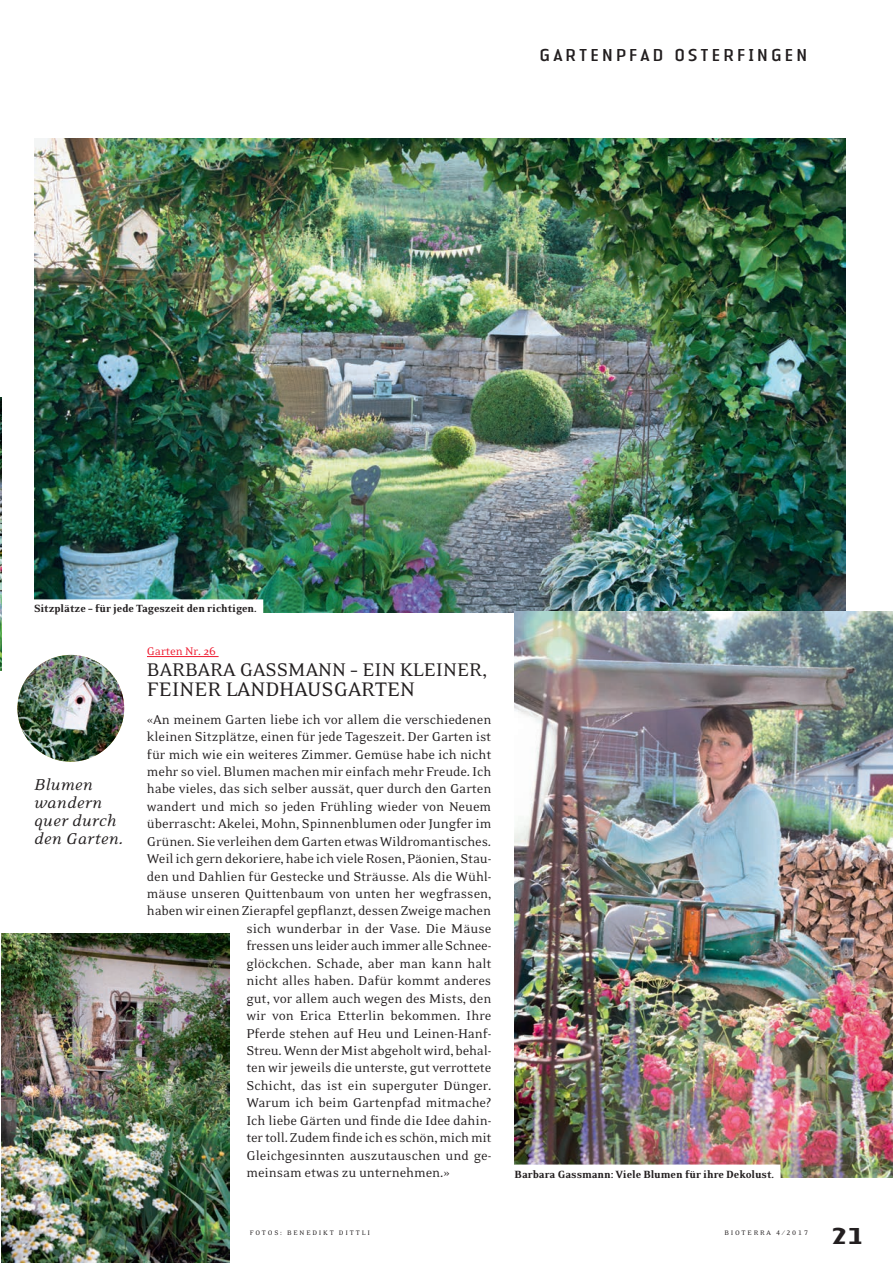
<style>
.page{position:relative;width:893px;height:1263px;background:#fff}
.page>*{position:absolute;margin:0;border:0;box-sizing:border-box;transform-origin:0 0}
.t1{font:700 24px "LT Authentic Small Serif";color:#231f20}
.Saison_Titel_NEU_15{font:22.5px "Eidetic Neo";color:#231f20}
.Saison_Titel_NEU_15-2{font:21px "Eidetic Neo";color:#231f20}
.Legende_8_Balken{font:italic 18px/18px "Eidetic Neo";letter-spacing:.02em;color:#231f20}
.t2{font:18px "LT Authentic Sans";letter-spacing:.1em;color:#231f20}
.Normal_Bioterra_oE{font:14.7px "Eidetic Neo";letter-spacing:-.005em;color:#231f20}
.Saison_Titel_NEU_15-3{font:12.75px "Eidetic Neo";letter-spacing:-.005em;color:#ee1a30}
.Legende_8_Balken-2{font:900 12px "Eidetic Neo";letter-spacing:-.005em;color:#231f20}
.t3{font:7.5px "Eidetic Neo";letter-spacing:.24em;color:#231f20}
.s1{font-family:"Eidetic Neo Fractions"}
</style>
<div class="page">
<img style="left:0;top:398px;width:1px;height:273px">
<img style="left:34px;top:138px;width:811px;height:474px">
<hr style="left:147px;top:656px;width:72px;height:1px;background:#ee1a30">
<img style="left:515px;top:611px;width:378px;height:566px">
<img style="left:1px;top:933px;width:228px;height:330px">
<img style="left:17px;top:655px;width:107px;height:107px;border-radius:53px">
<div style="left:28px;top:599px;width:235px;height:18px;background:#fff"></div>
<div style="left:508px;top:1164px;width:272px;height:18px;background:#fff"></div>
<p class="t2" style="left:539px;top:44px;width:271px">GARTENPFAD OSTERFINGEN</p>
<p class="Legende_8_Balken-2" style="left:34px;top:603px;width:224px">Sitzplätze – für jede Tageszeit den richtigen.</p>
<p class="Saison_Titel_NEU_15-3" style="left:147px;top:645px;width:71px">Garten Nr. 26</p>
<p class="Legende_8_Balken" style="left:34px;top:775px;width:91px">Blumen wandern quer durch den Garten.</p>
<p class="Saison_Titel_NEU_15-2" style="left:147px;top:659px;width:342px">BARBARA GASSMANN – EIN KLEINER,</p>
<p class="Saison_Titel_NEU_15" style="left:147px;top:678px;width:269px">FEINER LANDHAUSGARTEN</p>
<p class="Normal_Bioterra_oE" style="left:147px;top:712px;width:346px">«An meinem Garten liebe ich vor allem die verschiedenen</p>
<p class="Normal_Bioterra_oE" style="left:147px;top:729px;width:346px">kleinen Sitzplätze, einen für jede Tageszeit. Der Garten ist</p>
<p class="Normal_Bioterra_oE" style="left:147px;top:747px;width:346px">für mich wie ein weiteres Zimmer. Gemüse habe ich nicht</p>
<p class="Normal_Bioterra_oE" style="left:147px;top:764px;width:346px">mehr so viel. Blumen machen mir einfach mehr Freude. Ich</p>
<p class="Normal_Bioterra_oE" style="left:147px;top:782px;width:346px">habe vieles, das sich selber aussät, quer durch den Garten</p>
<p class="Normal_Bioterra_oE" style="left:147px;top:799px;width:346px">wandert und mich so jeden Frühling wieder von Neuem</p>
<p class="Normal_Bioterra_oE" style="left:147px;top:816px;width:346px">überrascht: Akelei, Mohn, Spinnenblumen oder Jungfer im</p>
<p class="Normal_Bioterra_oE" style="left:147px;top:834px;width:346px">Grünen. Sie verleihen dem Garten etwas Wildromantisches.</p>
<p class="Normal_Bioterra_oE" style="left:147px;top:851px;width:346px">Weil ich gern dekoriere, habe ich viele Rosen, Päonien, Stau-</p>
<p class="Normal_Bioterra_oE" style="left:147px;top:869px;width:346px">den und Dahlien für Gestecke und Sträusse. Als die Wühl-</p>
<p class="Normal_Bioterra_oE" style="left:147px;top:886px;width:346px">mäuse unseren Quittenbaum von unten her wegfrassen,</p>
<p class="Normal_Bioterra_oE" style="left:147px;top:904px;width:346px">haben wir einen Zierapfel gepflanzt, dessen Zweige machen</p>
<p class="Normal_Bioterra_oE" style="left:246px;top:921px;width:247px">sich wunderbar in der Vase. Die Mäuse</p>
<p class="Normal_Bioterra_oE" style="left:246px;top:938px;width:246px">fressen uns leider auch immer alle Schnee-</p>
<p class="Normal_Bioterra_oE" style="left:246px;top:956px;width:247px">glöckchen. Schade, aber man kann halt</p>
<p class="Normal_Bioterra_oE" style="left:246px;top:973px;width:246px">nicht alles haben. Dafür kommt anderes</p>
<p class="Normal_Bioterra_oE" style="left:246px;top:991px;width:246px">gut, vor allem auch wegen des Mists, den</p>
<p class="Normal_Bioterra_oE" style="left:246px;top:1008px;width:247px">wir von Erica Etterlin bekommen. Ihre</p>
<p class="Normal_Bioterra_oE" style="left:246px;top:1026px;width:246px">Pferde stehen auf Heu und Leinen-Hanf-</p>
<p class="Normal_Bioterra_oE" style="left:246px;top:1043px;width:246px">Streu. Wenn der Mist abgeholt wird, behal-</p>
<p class="Normal_Bioterra_oE" style="left:246px;top:1060px;width:247px">ten wir jeweils die unterste, gut verrottete</p>
<p class="Normal_Bioterra_oE" style="left:246px;top:1078px;width:246px">Schicht, das ist ein superguter Dünger.</p>
<p class="Normal_Bioterra_oE" style="left:246px;top:1095px;width:247px">Warum ich beim Gartenpfad mitmache?</p>
<p class="Normal_Bioterra_oE" style="left:246px;top:1113px;width:246px">Ich liebe Gärten und finde die Idee dahin-</p>
<p class="Normal_Bioterra_oE" style="left:246px;top:1130px;width:247px">ter toll. Zudem finde ich es schön, mich mit</p>
<p class="Normal_Bioterra_oE" style="left:246px;top:1148px;width:246px">Gleichgesinnten auszutauschen und ge-</p>
<p class="Normal_Bioterra_oE" style="left:246px;top:1165px;width:205px">meinsam etwas zu unternehmen.»</p>
<p class="Legende_8_Balken-2" style="left:515px;top:1168px;width:261px">Barbara Gassmann: Viele Blumen für ihre Dekolust.</p>
<p class="t3" style="left:250px;top:1228px;width:122px">FOTOS: BENEDIKT DITTLI</p>
<p class="t1" style="left:831px;top:1221px;width:33px">21</p>
<p class="t3" style="left:724px;top:1229px;width:85px">BIOTERRA <span class="s1">4 / 2017</span></p>
</div>
